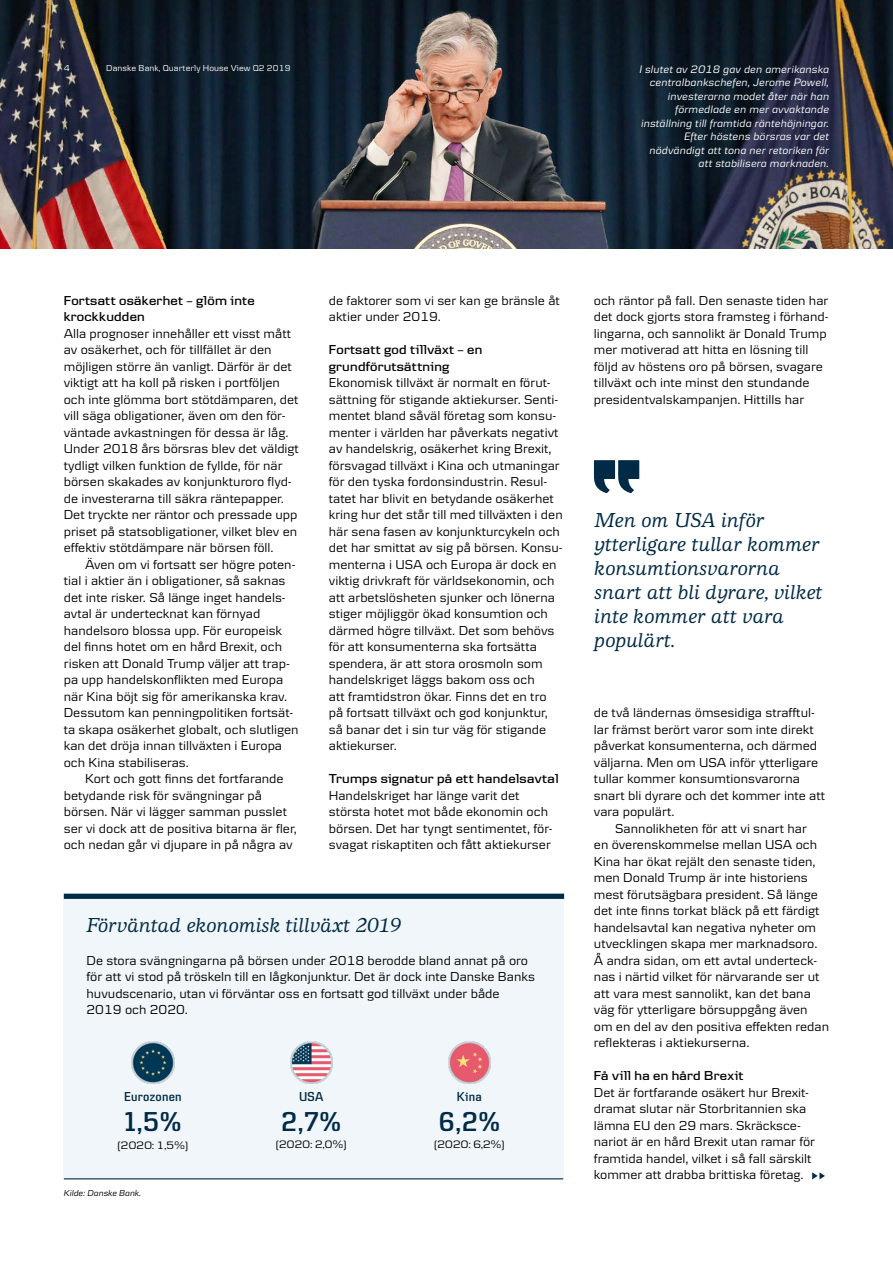
<style>
.page{position:relative;width:893px;height:1263px;background:#fff}
.page>*{position:absolute;margin:0;border:0;box-sizing:border-box;transform-origin:0 0}
.t1{font:600 28.5px "Danske Narrow";color:#002a45}
.t2{font:italic 500 21px/24px "Danske Human";color:#002a45}
.t3{font:13.5px/16.5px "Danske Textv 2";color:#000}
.t4{font:600 13.5px/16.5px "Danske Headline";letter-spacing:.02em;color:#000}
.t5{font:600 13.5px "Danske Narrow";letter-spacing:.02em;color:#002a45}
.t6{font:italic 11.25px/13.5px "Danske Textv 2";letter-spacing:.01em;color:#fff;text-align:right}
.t7{font:11.25px "Danske Headline";letter-spacing:.02em;color:#000}
.t8{font:9px "Danske Text";letter-spacing:.005em;color:#fff}
.t9{font:italic 9px "Danske Textv 2";color:#000}
</style>
<div class="page">
<img style="left:0;top:0;width:893px;height:249px">
<svg style="left:593px;top:460px;width:46px;height:33px"></svg>
<div style="left:64px;top:899px;width:500px;height:280px;background:#f0f6f9"></div>
<div style="left:64px;top:894px;width:500px;height:5px;background:#002a45"></div>
<hr style="left:64px;top:1178px;width:499px;height:1px;background:#002a45">
<img style="left:132px;top:1041px;width:42px;height:42px">
<img style="left:290px;top:1041px;width:42px;height:42px">
<img style="left:448px;top:1041px;width:43px;height:42px">
<svg style="left:812px;top:1172px;width:13px;height:7px"></svg>
<p class="t8" style="left:64px;top:63px;width:7px">4</p>
<p class="t8" style="left:106px;top:63px;width:186px">Danske Bank, Quarterly House View Q2 2019</p>
<p class="t6" style="left:639px;top:62px;width:191px">I slutet av 2018 gav den amerikanska centralbankschefen, Jerome Powell, investerarna modet åter när han förmedlade en mer avvaktande inställning till framtida räntehöjningar.<br>Efter höstens börsras var det nödvändigt att tona ner retoriken för att stabilisera marknaden.</p>
<p class="t4" style="left:64px;top:292px;width:192px">Fortsatt osäkerhet – glöm inte krockkudden</p>
<p class="t3" style="left:64px;top:325px;width:237px">Alla prognoser innehåller ett visst mått av osäkerhet, och för tillfället är den möjligen större än vanligt. Därför är det viktigt att ha koll på risken i portföljen och inte glömma bort stötdämparen, det vill säga obligationer, även om den för&shy;väntade avkastningen för dessa är låg.<br>Under 2018 års börsras blev det väldigt tydligt vilken funktion de fyllde, för när börsen skakades av konjunkturoro flyd&shy;de investerarna till säkra räntepapper.<br>Det tryckte ner räntor och pressade upp priset på statsobligationer, vilket blev en effektiv stötdämpare när börsen föll.</p>
<p class="t3" style="left:64px;top:556px;width:236px;text-indent:21px">Även om vi fortsatt ser högre poten&shy;tial i aktier än i obligationer, så saknas det inte risker. Så länge inget handels&shy;avtal är undertecknat kan förnyad handelsoro blossa upp. För europeisk del finns hotet om en hård Brexit, och risken att Donald Trump väljer att trap&shy;pa upp handelskonflikten med Europa när Kina böjt sig för amerikanska krav.<br>Dessutom kan penningpolitiken fortsät&shy;ta skapa osäkerhet globalt, och slutligen kan det dröja innan tillväxten i Europa och Kina stabiliseras.</p>
<p class="t3" style="left:64px;top:770px;width:235px;text-indent:21px">Kort och gott finns det fortfarande betydande risk för svängningar på börsen. När vi lägger samman pusslet ser vi dock att de positiva bitarna är fler, och nedan går vi djupare in på några av</p>
<p class="t3" style="left:329px;top:292px;width:233px">de faktorer som vi ser kan ge bränsle åt aktier under 2019.</p>
<p class="t4" style="left:329px;top:341px;width:155px">Fortsatt god tillväxt – en grundförutsättning</p>
<p class="t3" style="left:329px;top:374px;width:235px">Ekonomisk tillväxt är normalt en förut&shy;sättning för stigande aktiekurser. Senti&shy;mentet bland såväl företag som konsu&shy;menter i världen har påverkats negativt av handelskrig, osäkerhet kring Brexit, försvagad tillväxt i Kina och utmaningar för den tyska fordonsindustrin. Resul&shy;tatet har blivit en betydande osäkerhet kring hur det står till med tillväxten i den här sena fasen av konjunkturcykeln och det har smittat av sig på börsen. Konsu&shy;menterna i USA och Europa är dock en viktig drivkraft för världsekonomin, och att arbetslösheten sjunker och lönerna stiger möjliggör ökad konsumtion och därmed högre tillväxt. Det som behövs för att konsumenterna ska fortsätta spendera, är att stora orosmoln som handelskriget läggs bakom oss och<br>att framtidstron ökar. Finns det en tro på fortsatt tillväxt och god konjunktur, så banar det i sin tur väg för stigande aktiekurser.</p>
<p class="t4" style="left:329px;top:770px;width:231px">Trumps signatur på ett handelsavtal</p>
<p class="t3" style="left:329px;top:787px;width:225px">Handelskriget har länge varit det största hotet mot både ekonomin och börsen. Det har tyngt sentimentet, för&shy;svagat riskaptiten och fått aktiekurser</p>
<h2 class="t2" style="left:87px;top:913px;width:316px">Förväntad ekonomisk tillväxt 2019</h2>
<p class="t3" style="left:87px;top:952px;width:450px">De stora svängningarna på börsen under 2018 berodde bland annat på oro för att vi stod på tröskeln till en lågkonjunktur. Det är dock inte Danske Banks huvudscenario, utan vi förväntar oss en fortsatt god tillväxt under både 2019 och 2020.</p>
<p class="t5" style="left:124px;top:1089px;width:59px">Eurozonen</p>
<h1 class="t1" style="left:124px;top:1106px;width:59px">1,5%</h1>
<p class="t7" style="left:118px;top:1139px;width:72px">(2020: 1,5%)</p>
<p class="t9" style="left:64px;top:1188px;width:79px">Kilde: Danske Bank.</p>
<p class="t5" style="left:299px;top:1089px;width:26px">USA</p>
<h1 class="t1" style="left:281px;top:1106px;width:62px">2,7%</h1>
<p class="t7" style="left:276px;top:1137px;width:72px">(2020: 2,0%)</p>
<p class="t5" style="left:457px;top:1089px;width:26px">Kina</p>
<h1 class="t1" style="left:438px;top:1106px;width:63px">6,2%</h1>
<p class="t7" style="left:434px;top:1137px;width:72px">(2020: 6,2%)</p>
<p class="t3" style="left:594px;top:292px;width:236px">och räntor på fall. Den senaste tiden har det dock gjorts stora framsteg i förhand&shy;lingarna, och sannolikt är Donald Trump mer motiverad att hitta en lösning till följd av höstens oro på börsen, svagare tillväxt och inte minst den stundande presidentvalskampanjen. Hittills har</p>
<h2 class="t2" style="left:595px;top:508px;width:230px">Men om USA inför ytterligare tullar kommer konsumtionsvarorna snart att bli dyrare, vilket inte kommer att vara populärt.</h2>
<p class="t3" style="left:594px;top:704px;width:233px">de två ländernas ömsesidiga strafftul&shy;lar främst berört varor som inte direkt påverkat konsumenterna, och därmed väljarna. Men om USA inför ytterligare tullar kommer konsumtionsvarorna snart bli dyrare och det kommer inte att vara populärt.</p>
<p class="t3" style="left:594px;top:820px;width:237px;text-indent:21px">Sannolikheten för att vi snart har<br>en överenskommelse mellan USA och Kina har ökat rejält den senaste tiden, men Donald Trump är inte historiens mest förutsägbara president. Så länge det inte finns torkat bläck på ett färdigt handelsavtal kan negativa nyheter om utvecklingen skapa mer marknadsoro.<br>Å andra sidan, om ett avtal underteck&shy;nas i närtid vilket för närvarande ser ut att vara mest sannolikt, kan det bana väg för ytterligare börsuppgång även om en del av den positiva effekten redan reflekteras i aktiekurserna.</p>
<p class="t4" style="left:594px;top:1067px;width:151px">Få vill ha en hård Brexit</p>
<p class="t3" style="left:594px;top:1084px;width:223px">Det är fortfarande osäkert hur Brexit&shy;dramat slutar när Storbritannien ska lämna EU den 29 mars. Skräcksce&shy;nariot är en hård Brexit utan ramar för framtida handel, vilket i så fall särskilt kommer att drabba brittiska företag.</p>
</div>
